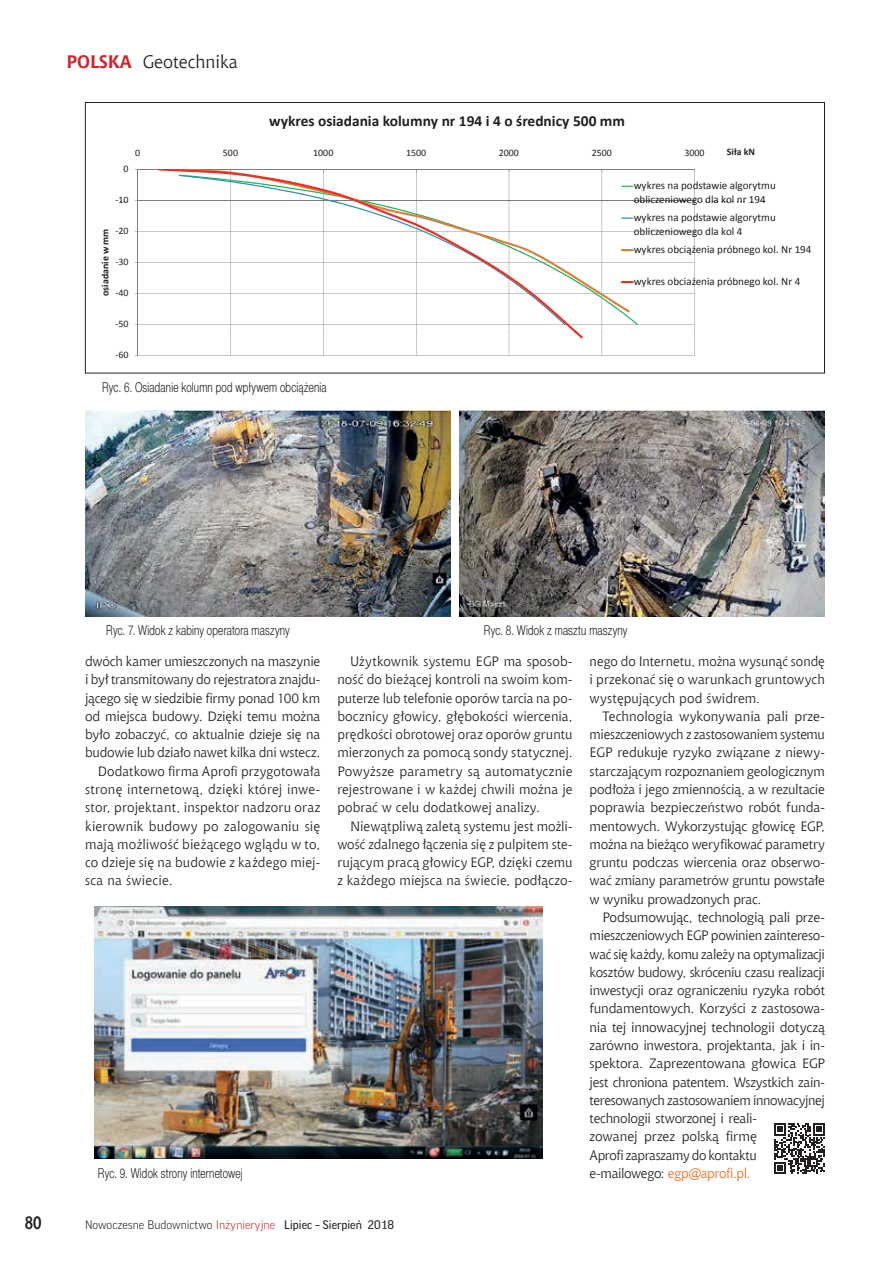
<style>
.page{position:relative;width:893px;height:1263px;background:#fff}
.page>*{position:absolute;margin:0;border:0;box-sizing:border-box;transform-origin:0 0}
.t1{font:18px "Chianti EU";color:#231f20}
.t2{font:700 18px "Aerton Cnd EFN";color:#231f20}
.t3{font:700 15.45px "Calibri";color:#231f20}
.t4{font:13.5px/18.3px "Chianti EU";letter-spacing:-.01em;color:#231f20;text-align:justify}
.t5{font:13.5px "Switzer Cnd EFN Light";letter-spacing:.015em;color:#231f20;scale:.9 1}
.t6{font:13.5px "Chianti EU";letter-spacing:.015em;color:#231f20}
.t7{font:13.5px "Chianti EU";letter-spacing:.01em;color:#231f20}
.t8{font:13.5px "Chianti EU";letter-spacing:.02em;color:#231f20}
.t9{font:300 12px "Good Pro";color:#231f20}
.t10{font:10.95px/18.5px "Calibri";color:#231f20}
.t11{font:9.9px "Calibri";color:#231f20}
.t12{font:700 9.9px "Calibri";color:#231f20}
.s1{font-weight:700;color:#d1232a}
.s2{color:#d1232a}
.s3{font-weight:400}
.s4{color:#ea6d1f}
</style>
<div class="page">
<img style="left:94px;top:906px;width:448px;height:252px">
<hr style="left:138px;top:200px;width:557px;height:1px;background:#7b7d7f">
<hr style="left:694px;top:169px;width:1px;height:33px;background:#7b7d7f">
<hr style="left:138px;top:169px;width:1px;height:33px;background:#7b7d7f">
<hr style="left:138px;top:169px;width:557px;height:1px;background:#7b7d7f">
<svg style="left:158px;top:169px;width:476px;height:33px"></svg>
<hr style="left:138px;top:324px;width:557px;height:1px;background:#7b7d7f">
<hr style="left:138px;top:293px;width:557px;height:1px;background:#7b7d7f">
<hr style="left:138px;top:262px;width:557px;height:1px;background:#7b7d7f">
<hr style="left:138px;top:231px;width:557px;height:1px;background:#7b7d7f">
<hr style="left:138px;top:202px;width:557px;height:1px;background:#7b7d7f">
<hr style="left:602px;top:202px;width:1px;height:130px;background:#7b7d7f">
<hr style="left:694px;top:202px;width:1px;height:130px;background:#7b7d7f">
<hr style="left:138px;top:202px;width:1px;height:130px;background:#7b7d7f">
<svg style="left:583px;top:202px;width:47px;height:111px"></svg>
<svg style="left:158px;top:202px;width:425px;height:130px"></svg>
<svg style="left:621px;top:218px;width:12px;height:1px"></svg>
<svg style="left:621px;top:249px;width:13px;height:2px"></svg>
<svg style="left:621px;top:281px;width:13px;height:2px"></svg>
<hr style="left:138px;top:355px;width:557px;height:1px;background:#7b7d7f">
<hr style="left:138px;top:332px;width:557px;height:1px;background:#7b7d7f">
<svg style="left:694px;top:332px;width:1px;height:23px"></svg>
<svg style="left:135px;top:332px;width:4px;height:24px"></svg>
<svg style="left:158px;top:332px;width:425px;height:23px"></svg>
<div style="left:85px;top:102px;width:740px;height:271px;border:1px solid #231f20"></div>
<img style="left:85px;top:411px;width:365px;height:205px">
<img style="left:460px;top:411px;width:365px;height:205px">
<svg style="left:774px;top:1123px;width:51px;height:51px"></svg>
<h1 class="t1" style="left:66px;top:51px;width:173px"><span class="s1">POLSKA</span> Geotechnika</h1>
<p class="t3" style="left:269px;top:111px;width:357px">wykres osiadania kolumny nr 194 i 4 o średnicy 500 mm</p>
<p class="t11" style="left:135px;top:147px;width:7px">0</p>
<p class="t11" style="left:223px;top:147px;width:17px">500</p>
<p class="t11" style="left:313px;top:147px;width:22px">1000</p>
<p class="t11" style="left:406px;top:147px;width:22px">1500</p>
<p class="t11" style="left:499px;top:147px;width:22px">2000</p>
<p class="t11" style="left:592px;top:147px;width:22px">2500</p>
<p class="t11" style="left:684px;top:147px;width:22px">3000</p>
<p class="t12" style="left:727px;top:145px;width:30px">Siła kN</p>
<p class="t11" style="left:123px;top:162px;width:7px">0</p>
<p class="t11" style="left:115px;top:194px;width:15px">-10</p>
<p class="t11" style="left:115px;top:225px;width:15px">-20</p>
<p class="t12" style="left:99px;top:296px;width:69px;rotate:-90deg">osiadanie w mm</p>
<p class="t11" style="left:115px;top:256px;width:15px">-30</p>
<p class="t11" style="left:115px;top:287px;width:15px">-40</p>
<p class="t11" style="left:115px;top:318px;width:15px">-50</p>
<p class="t11" style="left:115px;top:349px;width:15px">-60</p>
<p class="t5" style="left:102px;top:379px;width:251px">Ryc. 6. Osiadanie kolumn pod wpływem obciążenia</p>
<p class="t10" style="left:634px;top:177px;width:144px">wykres na podstawie algorytmu</p>
<p class="t10" style="left:634px;top:190px;width:144px">obliczeniowego dla kol nr 194 wykres na podstawie algorytmu</p>
<p class="t10" style="left:634px;top:222px;width:179px">obliczeniowego dla kol 4<br>wykres obciążenia próbnego kol. Nr 194</p>
<p class="t10" style="left:634px;top:272px;width:168px">wykres obciażenia próbnego kol. Nr 4</p>
<p class="t5" style="left:106px;top:623px;width:205px">Ryc. 7. Widok z kabiny operatora maszyny</p>
<p class="t5" style="left:484px;top:623px;width:161px">Ryc. 8. Widok z masztu maszyny</p>
<p class="t4" style="left:85px;top:652px;width:237px">dwóch kamer umieszczonych na maszynie</p>
<p class="t4" style="left:85px;top:670px;width:237px">i był transmitowany do rejestratora znajdu-</p>
<p class="t4" style="left:85px;top:688px;width:237px">jącego się w siedzibie firmy ponad 100 km</p>
<p class="t4" style="left:85px;top:707px;width:237px">od miejsca budowy. Dzięki temu można</p>
<p class="t4" style="left:85px;top:725px;width:237px">było zobaczyć, co aktualnie dzieje się na</p>
<p class="t4" style="left:85px;top:743px;width:237px">budowie lub działo nawet kilka dni wstecz.</p>
<p class="t7" style="left:98px;top:763px;width:224px">Dodatkowo firma Aprofi przygotowała</p>
<p class="t8" style="left:85px;top:781px;width:237px">stronę internetową, dzięki której inwe-</p>
<p class="t6" style="left:85px;top:799px;width:237px">stor, projektant, inspektor nadzoru oraz</p>
<p class="t6" style="left:85px;top:818px;width:237px">kierownik budowy po zalogowaniu się</p>
<p class="t6" style="left:85px;top:836px;width:237px">mają możliwość bieżącego wglądu w to,</p>
<p class="t7" style="left:85px;top:854px;width:237px">co dzieje się na budowie z każdego miej-</p>
<p class="t8" style="left:85px;top:872px;width:89px">sca na świecie.</p>
<p class="t4" style="left:337px;top:652px;width:237px;text-indent:13px">Użytkownik systemu EGP ma sposob&shy;ność do bieżącej kontroli na swoim kom&shy;puterze lub telefonie oporów tarcia na po&shy;bocznicy głowicy, głębokości wiercenia, prędkości obrotowej oraz oporów gruntu mierzonych za pomocą sondy statycznej.<br>Powyższe parametry są automatycznie rejestrowane i w każdej chwili można je pobrać w celu dodatkowej analizy.</p>
<p class="t4" style="left:337px;top:816px;width:237px;text-indent:13px">Niewątpliwą zaletą systemu jest możli&shy;wość zdalnego łączenia się z pulpitem ste&shy;rującym pracą głowicy EGP, dzięki czemu z każdego miejsca na świecie, podłączo-</p>
<p class="t5" style="left:98px;top:1165px;width:162px">Ryc. 9. Widok strony internetowej</p>
<h1 class="t2" style="left:25px;top:1212px;width:18px">80</h1>
<p class="t9" style="left:85px;top:1218px;width:310px">Nowoczesne Budownictwo <span class="s2">Inżynieryjne</span> <span class="s3">Lipiec – Sierpień 2018</span></p>
<p class="t4" style="left:590px;top:652px;width:237px">nego do Internetu, można wysunąć sondę i przekonać się o warunkach gruntowych występujących pod świdrem.</p>
<p class="t4" style="left:590px;top:707px;width:237px;text-indent:13px">Technologia wykonywania pali prze&shy;mieszczeniowych z zastosowaniem systemu EGP redukuje ryzyko związane z niewy&shy;starczającym rozpoznaniem geologicznym podłoża i jego zmiennością, a w rezultacie poprawia bezpieczeństwo robót funda&shy;mentowych. Wykorzystując głowicę EGP, można na bieżąco weryfikować parametry gruntu podczas wiercenia oraz obserwo&shy;wać zmiany parametrów gruntu powstałe w wyniku prowadzonych prac.</p>
<p class="t4" style="left:590px;top:908px;width:237px;text-align:left;text-indent:13px">Podsumowując, technologią pali prze&shy;mieszczeniowych EGP powinien zaintereso&shy;wać się każdy, komu zależy na optymalizacji kosztów budowy, skróceniu czasu realizacji inwestycji oraz ograniczeniu ryzyka robót fundamentowych. Korzyści z zastosowa&shy;nia tej innowacyjnej technologii dotyczą zarówno inwestora, projektanta, jak i in&shy;spektora. Zaprezentowana głowica EGP jest chroniona patentem. Wszystkich zain&shy;teresowanych zastosowaniem innowacyjnej technologii stworzonej i reali-<br>zowanej przez polską firmę<br>Aprofi zapraszamy do kontaktu e-mailowego: <span class="s4">egp@aprofi.pl.</span></p>
</div>
